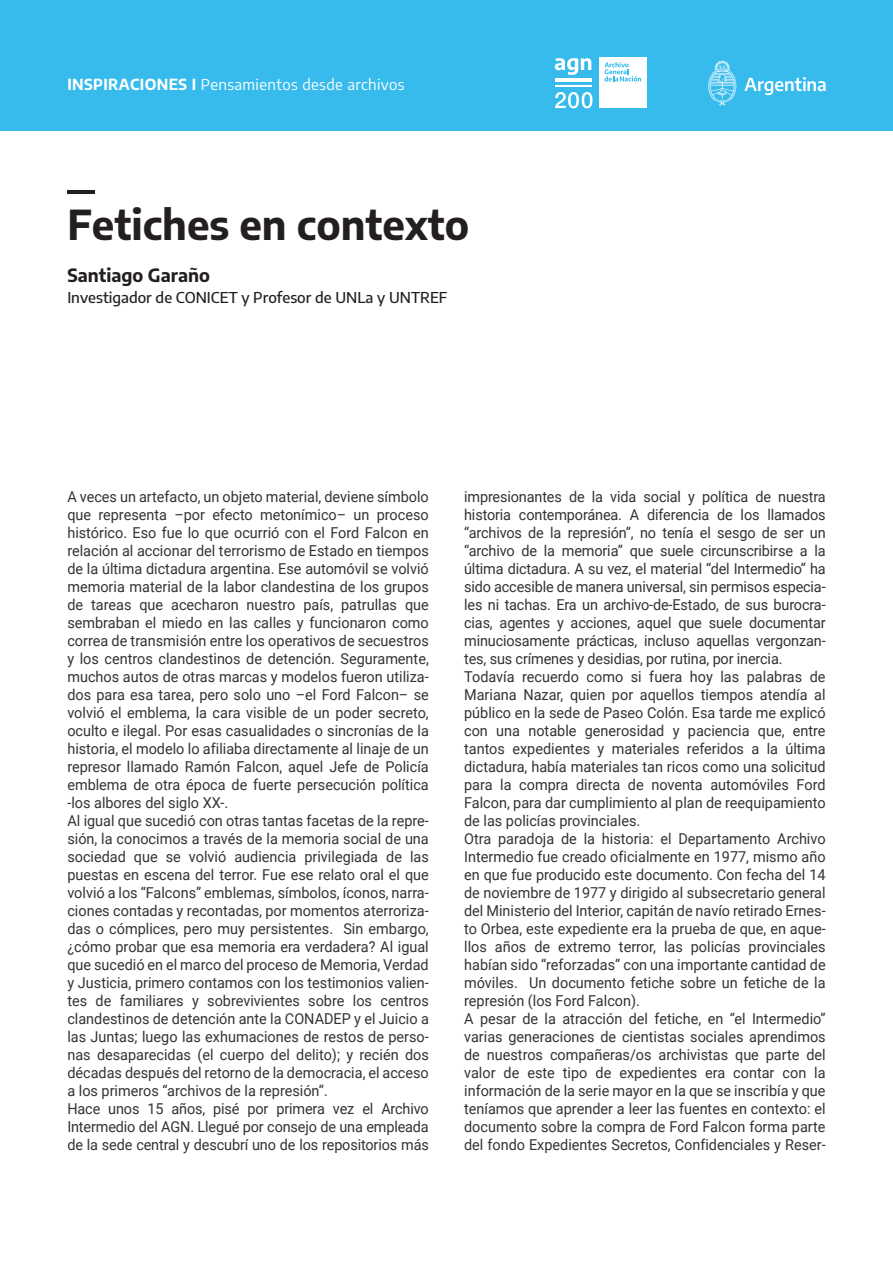
<style>
.page{position:relative;width:893px;height:1263px;background:#fff}
.page>*{position:absolute;margin:0;border:0;box-sizing:border-box;transform-origin:0 0}
.t1{font:700 40.5px "Encode Sans";color:#231f20}
.t2{font:700 18px "Encode Sans";color:#231f20}
.t3{font:15px/18px "Roboto";color:#333;scale:.96 1}
.t4{font:500 15px "Encode Sans";color:#231f20}
.t5{font:15px "Encode Sans";letter-spacing:.025em;color:#fff}
.s1{font-weight:700}
</style>
<div class="page">
<hr style="left:67px;top:191px;width:28px;height:3px;background:#231f20">
<div style="left:0;top:0;width:893px;height:131px;background:#37bbed"></div>
<svg style="left:555px;top:92px;width:37px;height:16px"></svg>
<hr style="left:555px;top:79px;width:36px;height:3px;background:#fff">
<hr style="left:555px;top:86px;width:36px;height:1px;background:#fff">
<svg style="left:555px;top:58px;width:36px;height:17px"></svg>
<div style="left:599px;top:57px;width:48px;height:51px;background:#fff"></div>
<svg style="left:604px;top:62px;width:37px;height:19px"></svg>
<svg style="left:744px;top:77px;width:82px;height:18px"></svg>
<svg style="left:708px;top:60px;width:28px;height:45px"></svg>
<p class="t5" style="left:67px;top:74px;width:339px"><span class="s1">INSPIRACIONES I</span> Pensamientos desde archivos</p>
<h1 class="t1" style="left:67px;top:195px;width:403px">Fetiches en contexto</h1>
<p class="t2" style="left:67px;top:262px;width:144px">Santiago Garaño</p>
<p class="t4" style="left:67px;top:287px;width:382px">Investigador de CONICET y Profesor de UNLa y UNTREF</p>
<p class="t3" style="left:67px;top:487px;width:378px">A veces un artefacto, un objeto material, deviene símbolo que representa –por efecto metonímico– un proceso histórico. Eso fue lo que ocurrió con el Ford Falcon en relación al accionar del terrorismo de Estado en tiempos de la última dictadura argentina. Ese automóvil se volvió memoria material de la labor clandestina de los grupos de tareas que acecharon nuestro país, patrullas que sembraban el miedo en las calles y funcionaron como correa de transmisión entre los operativos de secuestros y los centros clandestinos de detención. Seguramente, muchos autos de otras marcas y modelos fueron utiliza&shy;dos para esa tarea, pero solo uno –el Ford Falcon– se volvió el emblema, la cara visible de un poder secreto, oculto e ilegal. Por esas casualidades o sincronías de la historia, el modelo lo afiliaba directamente al linaje de un represor llamado Ramón Falcon, aquel Jefe de Policía emblema de otra época de fuerte persecución política -los albores del siglo XX-.<br>Al igual que sucedió con otras tantas facetas de la repre&shy;sión, la conocimos a través de la memoria social de una sociedad que se volvió audiencia privilegiada de las puestas en escena del terror. Fue ese relato oral el que volvió a los “Falcons” emblemas, símbolos, íconos, narra&shy;ciones contadas y recontadas, por momentos aterroriza&shy;das o cómplices, pero muy persistentes. Sin embargo, ¿cómo probar que esa memoria era verdadera? Al igual que sucedió en el marco del proceso de Memoria, Verdad y Justicia, primero contamos con los testimonios valien&shy;tes de familiares y sobrevivientes sobre los centros clandestinos de detención ante la CONADEP y el Juicio a las Juntas; luego las exhumaciones de restos de perso&shy;nas desaparecidas (el cuerpo del delito); y recién dos décadas después del retorno de la democracia, el acceso a los primeros “archivos de la represión”.<br>Hace unos 15 años, pisé por primera vez el Archivo Intermedio del AGN. Llegué por consejo de una empleada de la sede central y descubrí uno de los repositorios más</p>
<p class="t3" style="left:464px;top:487px;width:378px">impresionantes de la vida social y política de nuestra historia contemporánea. A diferencia de los llamados “archivos de la represión”, no tenía el sesgo de ser un “archivo de la memoria” que suele circunscribirse a la última dictadura. A su vez, el material “del Intermedio” ha sido accesible de manera universal, sin permisos especia&shy;les ni tachas. Era un archivo-de-Estado, de sus burocra&shy;cias, agentes y acciones, aquel que suele documentar minuciosamente prácticas, incluso aquellas vergonzan&shy;tes, sus crímenes y desidias, por rutina, por inercia.<br>Todavía recuerdo como si fuera hoy las palabras de Mariana Nazar, quien por aquellos tiempos atendía al público en la sede de Paseo Colón. Esa tarde me explicó con una notable generosidad y paciencia que, entre tantos expedientes y materiales referidos a la última dictadura, había materiales tan ricos como una solicitud para la compra directa de noventa automóviles Ford Falcon, para dar cumplimiento al plan de reequipamiento de las policías provinciales.<br>Otra paradoja de la historia: el Departamento Archivo Intermedio fue creado oficialmente en 1977, mismo año en que fue producido este documento. Con fecha del 14 de noviembre de 1977 y dirigido al subsecretario general del Ministerio del Interior, capitán de navío retirado Ernes&shy;to Orbea, este expediente era la prueba de que, en aque&shy;llos años de extremo terror, las policías provinciales habían sido “reforzadas” con una importante cantidad de móviles. Un documento fetiche sobre un fetiche de la represión (los Ford Falcon).<br>A pesar de la atracción del fetiche, en “el Intermedio” varias generaciones de cientistas sociales aprendimos de nuestros compañeras/os archivistas que parte del valor de este tipo de expedientes era contar con la información de la serie mayor en la que se inscribía y que teníamos que aprender a leer las fuentes en contexto: el documento sobre la compra de Ford Falcon forma parte del fondo Expedientes Secretos, Confidenciales y Reser-</p>
</div>
